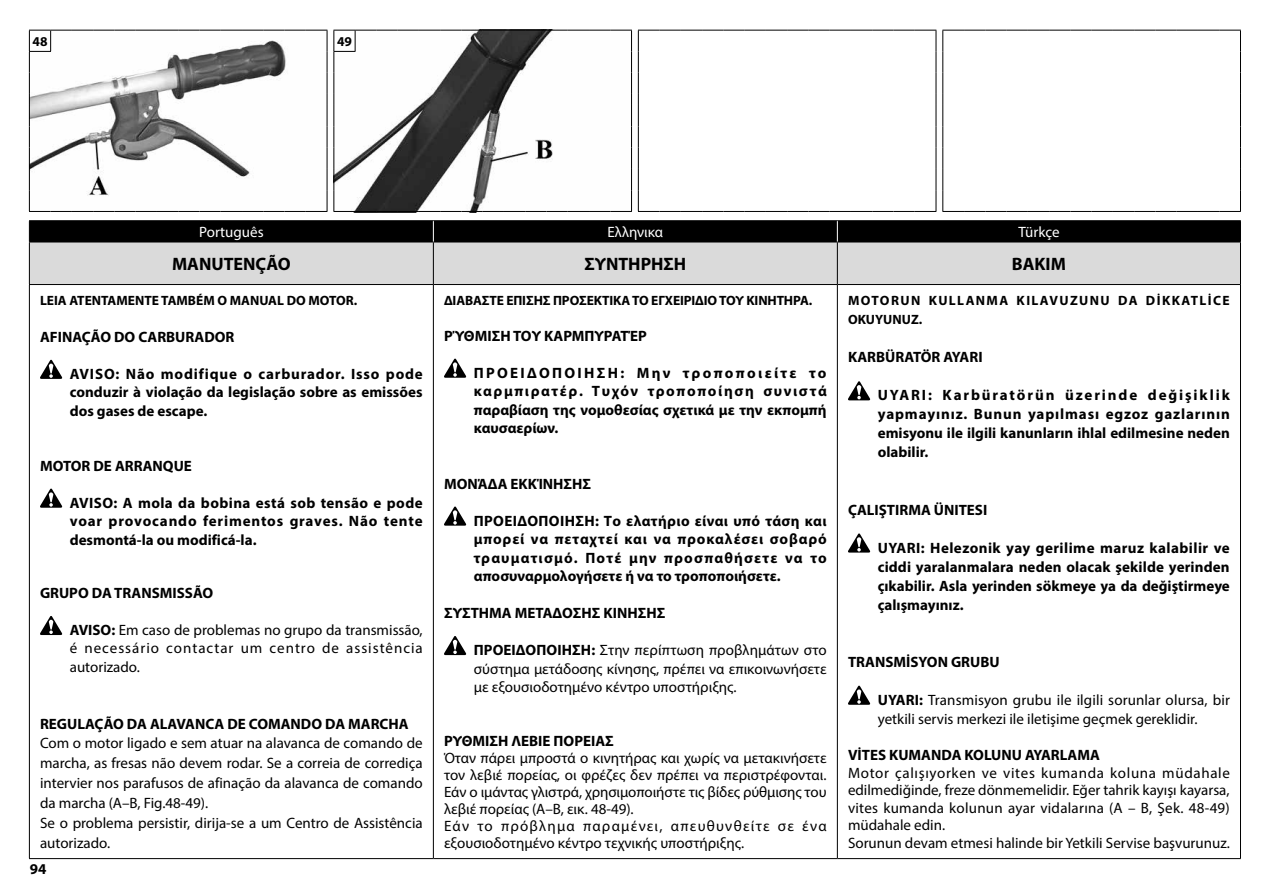
<style>
.page{position:relative;width:1263px;height:893px;background:#fff}
.page>*{position:absolute;margin:0;border:0;box-sizing:border-box;transform-origin:0 0}
.t1{font:700 18px "Myriad Pro";color:#000}
.t2{font:15px/20px "Myriad Pro";color:#000}
.t3{font:700 15px/18.5px "Myriad Pro";color:#000;text-align:justify}
.t4{font:15px "Myriad Pro";color:#fff}
.t5{font:700 13.5px "Myriad Pro";color:#000}
.t6{font:700 13.5px/19px "Myriad Pro";letter-spacing:.105em;color:#000}
.s1{font-weight:700}
</style>
<div class="page">
<svg style="left:29px;top:30px;width:603px;height:182px"></svg>
<svg style="left:638px;top:30px;width:603px;height:182px"></svg>
<div style="left:30px;top:243px;width:1210px;height:41px;background:#dadada"></div>
<hr style="left:29px;top:220px;width:404px;height:1px;background:#000">
<hr style="left:433px;top:220px;width:404px;height:1px;background:#000">
<hr style="left:837px;top:220px;width:404px;height:1px;background:#000">
<hr style="left:29px;top:242px;width:404px;height:1px;background:#000">
<hr style="left:29px;top:242px;width:1px;height:42px;background:#000">
<hr style="left:433px;top:242px;width:404px;height:1px;background:#000">
<hr style="left:433px;top:242px;width:1px;height:42px;background:#000">
<hr style="left:837px;top:242px;width:404px;height:1px;background:#000">
<hr style="left:837px;top:242px;width:1px;height:42px;background:#000">
<hr style="left:1240px;top:242px;width:1px;height:42px;background:#000">
<hr style="left:29px;top:284px;width:404px;height:1px;background:#000">
<hr style="left:29px;top:285px;width:1px;height:573px;background:#000">
<hr style="left:433px;top:284px;width:404px;height:1px;background:#000">
<hr style="left:433px;top:285px;width:1px;height:573px;background:#000">
<hr style="left:837px;top:284px;width:404px;height:1px;background:#000">
<hr style="left:837px;top:285px;width:1px;height:573px;background:#000">
<hr style="left:1240px;top:285px;width:1px;height:573px;background:#000">
<div style="left:29px;top:221px;width:1212px;height:21px;background:#000"></div>
<hr style="left:29px;top:858px;width:404px;height:1px;background:#000">
<hr style="left:433px;top:858px;width:404px;height:1px;background:#000">
<hr style="left:837px;top:858px;width:404px;height:1px;background:#000">
<svg style="left:40px;top:360px;width:22px;height:19px"></svg>
<svg style="left:40px;top:489px;width:22px;height:19px"></svg>
<svg style="left:40px;top:616px;width:22px;height:19px"></svg>
<svg style="left:444px;top:359px;width:22px;height:19px"></svg>
<svg style="left:444px;top:507px;width:22px;height:19px"></svg>
<svg style="left:444px;top:636px;width:22px;height:19px"></svg>
<svg style="left:848px;top:381px;width:22px;height:19px"></svg>
<svg style="left:848px;top:533px;width:22px;height:20px"></svg>
<svg style="left:848px;top:686px;width:22px;height:19px"></svg>
<p class="t5" style="left:33px;top:32px;width:16px">48</p>
<p class="t5" style="left:337px;top:32px;width:16px">49</p>
<p class="t4" style="left:199px;top:223px;width:66px">Português</p>
<p class="t4" style="left:607px;top:223px;width:57px">Ελληνικα</p>
<p class="t4" style="left:1018px;top:223px;width:43px">Türkçe</p>
<p class="t1" style="left:172px;top:252px;width:120px">MANUTENÇÃO</p>
<p class="t1" style="left:584px;top:252px;width:104px">ΣΥΝΤΗΡΗΣΗ</p>
<p class="t1" style="left:1012px;top:252px;width:56px">BAKIM</p>
<p class="t5" style="left:40px;top:292px;width:319px">LEIA ATENTAMENTE TAMBÉM O MANUAL DO MOTOR.</p>
<p class="t3" style="left:40px;top:327px;width:196px">AFINAÇÃO DO CARBURADOR</p>
<p class="t3" style="left:70px;top:364px;width:355px">AVISO: Não modifique o carburador. Isso pode conduzir à violação da legislação sobre as emissões dos gases de escape.</p>
<p class="t6" style="left:848px;top:291px;width:383px">MOTORUN KULLANMA KILAVUZUNU DA DİKKATLİCE<br>OKUYUNUZ.</p>
<p class="t3" style="left:848px;top:348px;width:136px">KARBÜRATÖR AYARI</p>
<p class="t3" style="left:878px;top:385px;width:354px;line-height:19px">UYARI: Karbüratörün üzerinde değişiklik yapmayınız. Bunun yapılması egzoz gazlarının emisyonu ile ilgili kanunların ihlal edilmesine neden olabilir.</p>
<p class="t5" style="left:444px;top:292px;width:370px">ΔΙΑΒΑΣΤΕ ΕΠΙΣΗΣ ΠΡΟΣΕΚΤΙΚΑ ΤΟ ΕΓΧΕΙΡΙΔΙΟ ΤΟΥ ΚΙΝΗΤΗΡΑ.</p>
<p class="t3" style="left:444px;top:326px;width:204px">ΡΎΘΜΙΣΗ ΤΟΥ ΚΑΡΜΠΥΡΑΤΈΡ</p>
<p class="t3" style="left:474px;top:363px;width:354px">ΠΡΟΕΙΔΟΠΟΙΗΣΗ: Μην τροποποιείτε το καρμπιρατέρ. Τυχόν τροποποίηση συνιστά παραβίαση της νομοθεσίας σχετικά με την εκπομπή καυσαερίων.</p>
<p class="t3" style="left:40px;top:456px;width:153px">MOTOR DE ARRANQUE</p>
<p class="t3" style="left:70px;top:493px;width:354px">AVISO: A mola da bobina está sob tensão e pode voar provocando ferimentos graves. Não tente desmontá-la ou modificá-la.</p>
<p class="t3" style="left:40px;top:583px;width:175px">GRUPO DA TRANSMISSÃO</p>
<p class="t2" style="left:70px;top:620px;width:354px;line-height:18.5px;text-align:justify"><span class="s1">AVISO:</span> Em caso de problemas no grupo da transmissão, é necessário contactar um centro de assistência autorizado.</p>
<p class="t3" style="left:40px;top:714px;width:370px">REGULAÇÃO DA ALAVANCA DE COMANDO DA MARCHA</p>
<p class="t2" style="left:40px;top:733px;width:384px">Com o motor ligado e sem atuar na alavanca de comando de marcha, as fresas não devem rodar. Se a correia de corrediça intervier nos parafusos de afinação da alavanca de comando da marcha (A–B, Fig.48-49).<br>Se o problema persistir, dirija-se a um Centro de Assistência autorizado.</p>
<p class="t3" style="left:30px;top:860px;width:18px">94</p>
<p class="t3" style="left:444px;top:474px;width:149px">ΜΟΝΆΔΑ ΕΚΚΊΝΗΣΗΣ</p>
<p class="t3" style="left:474px;top:511px;width:355px">ΠΡΟΕΙΔΟΠΟΙΗΣΗ: Το ελατήριο είναι υπό τάση και μπορεί να πεταχτεί και να προκαλέσει σοβαρό τραυματισμό. Ποτέ μην προσπαθήσετε να το αποσυναρμολογήσετε ή να το τροποποιήσετε.</p>
<p class="t3" style="left:444px;top:603px;width:223px">ΣΥΣΤΗΜΑ ΜΕΤΑΔΟΣΗΣ ΚΙΝΗΣΗΣ</p>
<p class="t2" style="left:474px;top:641px;width:354px;line-height:18.5px;text-align:justify"><span class="s1">ΠΡΟΕΙΔΟΠΟΙΗΣΗ:</span> Στην περίπτωση προβλημάτων στο σύστημα μετάδοσης κίνησης, πρέπει να επικοινωνήσετε με εξουσιοδοτημένο κέντρο υποστήριξης.</p>
<p class="t3" style="left:444px;top:731px;width:171px">ΡΥΘΜΙΣΗ ΛΕΒΙΕ ΠΟΡΕΙΑΣ</p>
<p class="t2" style="left:444px;top:749px;width:384px;line-height:17px">Όταν πάρει μπροστά ο κινητήρας και χωρίς να μετακινήσετε τον λεβιέ πορείας, οι φρέζες δεν πρέπει να περιστρέφονται.<br>Εάν ο ιμάντας γλιστρά, χρησιμοποιήστε τις βίδες ρύθμισης του λεβιέ πορείας (A–B, εικ. 48-49).<br>Εάν το πρόβλημα παραμένει, απευθυνθείτε σε ένα εξουσιοδοτημένο κέντρο τεχνικής υποστήριξης.</p>
<p class="t3" style="left:848px;top:500px;width:141px">ÇALIŞTIRMA ÜNITESI</p>
<p class="t3" style="left:878px;top:537px;width:354px;line-height:19px">UYARI: Helezonik yay gerilime maruz kalabilir ve ciddi yaralanmalara neden olacak şekilde yerinden çıkabilir. Asla yerinden sökmeye ya da değiştirmeye çalışmayınız.</p>
<p class="t3" style="left:848px;top:652px;width:153px">TRANSMİSYON GRUBU</p>
<p class="t2" style="left:878px;top:690px;width:354px;line-height:19px"><span class="s1">UYARI:</span> Transmisyon grubu ile ilgili sorunlar olursa, bir yetkili servis merkezi ile iletişime geçmek gereklidir.</p>
<p class="t3" style="left:848px;top:746px;width:253px">VİTES KUMANDA KOLUNU AYARLAMA</p>
<p class="t2" style="left:848px;top:764px;width:383px;line-height:17.5px">Motor çalışıyorken ve vites kumanda koluna müdahale edilmediğinde, freze dönmemelidir. Eğer tahrik kayışı kayarsa, vites kumanda kolunun ayar vidalarına (A – B, Şek. 48-49) müdahale edin.<br>Sorunun devam etmesi halinde bir Yetkili Servise başvurunuz.</p>
</div>
